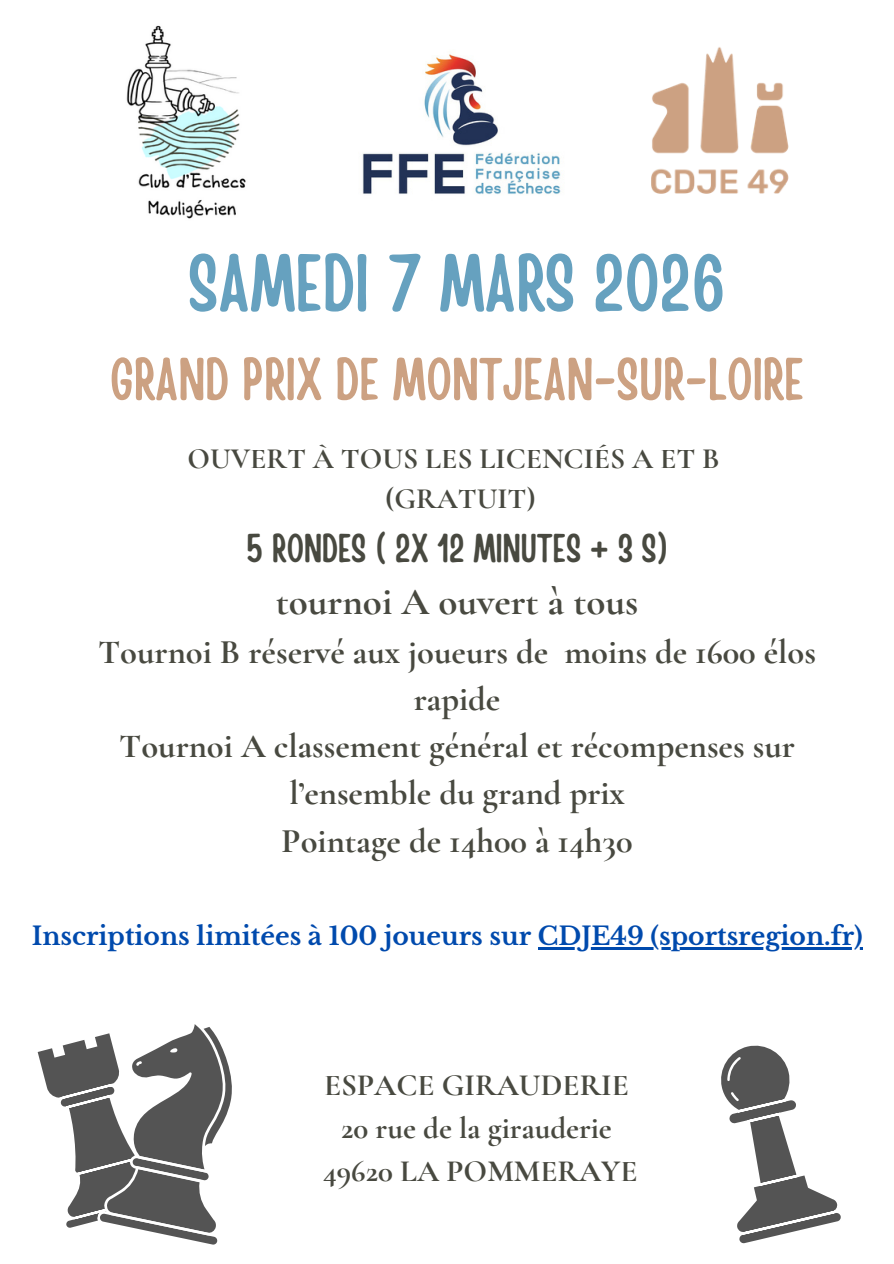
<style>
.page{position:relative;width:894px;height:1264px;background:#fff}
.page>*{position:absolute;margin:0;border:0;box-sizing:border-box;transform-origin:0 0}
.t1{font:80.4px "Handy Casual Condensed";color:#66a1bf}
.t2{font:59.4px "Handy Casual Condensed";color:#cca182}
.t3{font:39.9px "Handy Casual Condensed";color:#484940}
.t4{font:700 39px "Cormorant Garamond";color:#484940}
.t5{font:700 34.5px/47.2px "Cormorant Garamond";color:#484940;text-align:center}
.t6{font:700 30.9px/42.8px "Cormorant Garamond";color:#484940;text-align:center}
.t7{font:700 29.4px/40.5px "Cormorant Garamond";color:#484940;text-align:center}
.t8{font:700 24.9px "Libre Baskerville";color:#004aad}
</style>
<div class="page">
<svg style="left:37px;top:1024px;width:195px;height:221px"></svg>
<svg style="left:721px;top:1045px;width:120px;height:199px"></svg>
<img style="left:126px;top:25px;width:120px;height:194px">
<img style="left:362px;top:54px;width:199px;height:140px">
<img style="left:651px;top:47px;width:138px;height:147px">
<hr style="left:537px;top:947px;width:325px;height:2px;background:#004aad">
<h1 class="t1" style="left:188px;top:230px;width:538px">SAMEDI 7 MARS 2026</h1>
<h2 class="t2" style="left:110px;top:340px;width:695px">GRAND PRIX DE MONTJEAN-SUR-LOIRE</h2>
<p class="t7" style="left:187px;top:438px;width:533px">OUVERT À TOUS LES LICENCIÉS A ET B (GRATUIT)</p>
<p class="t3" style="left:246px;top:522px;width:423px">5 RONDES ( 2X 12 MINUTES + 3 S)</p>
<p class="t4" style="left:275px;top:578px;width:364px">tournoi A ouvert à tous</p>
<p class="t5" style="left:98px;top:628px;width:719px">Tournoi B réservé aux joueurs de moins de 1600 élos rapide<br>Tournoi A classement général et récompenses sur l’ensemble du grand prix<br>Pointage de 14h00 à 14h30</p>
<p class="t8" style="left:32px;top:921px;width:832px">Inscriptions limitées à 100 joueurs sur CDJE49 (sportsregion.fr)</p>
<p class="t6" style="left:323px;top:1063px;width:316px">ESPACE GIRAUDERIE<br>20 rue de la girauderie<br>49620 LA POMMERAYE</p>
</div>
